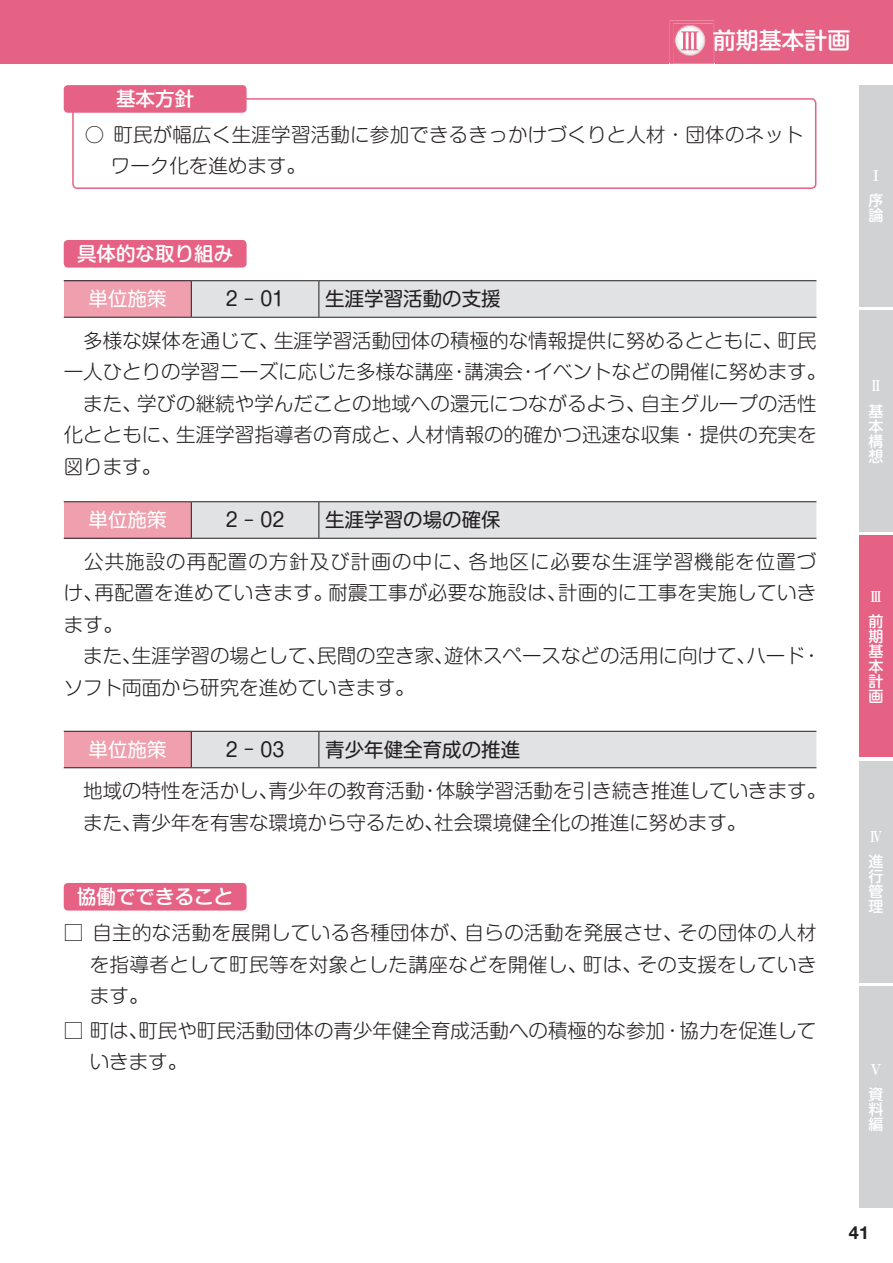
<style>
.page{position:relative;width:893px;height:1263px;background:#fff}
.page>*{position:absolute;margin:0;border:0;box-sizing:border-box;transform-origin:0 0}
.t1{font:22.95px "Shin M Go Pr 6 N Medium 90 msp RKSJ H";color:#fff}
.t2{font:19.5px/31.5px "Shin M Go Pr 6 N Light 90 msp RKSJ H";letter-spacing:.005em;color:#231f20}
.t3{font:19.5px "Shin M Go Pr 6 N Regular 90 msp RKSJ H";color:#231f20}
.t4{font:19.5px "Shin M Go Pr 6 N Medium 90 msp RKSJ H";color:#fff}
.t5{font:19.5px "Shin M Go Pr 6 N Regular 90 msp RKSJ H";color:#fff}
.t6{font:700 18px "Helvetica Neue LT Std";color:#231f20}
.t7{font:15px/15px "Shin M Go Pr 6 N Medium 90 msp RKSJ H";color:#fff;text-align:justify}
.t8{font:15px "Ryumin Pr 6 N Bold 90 msp RKSJ H";color:#fff}
.s1{font-family:"Ryumin Pr 6 N Bold 90 msp RKSJ H";font-size:25.95px;color:#e66284}
</style>
<div class="page">
<div style="left:0;top:0;width:893px;height:64px;background:#e66284"></div>
<img style="left:670px;top:20px;width:44px;height:44px">
<img style="left:673px;top:24px;width:40px;height:40px">
<img style="left:675px;top:25px;width:30px;height:31px">
<img style="left:681px;top:31px;width:17px;height:19px">
<div style="left:674px;top:25px;width:31px;height:31px;border:1px solid #fff;border-radius:50%"></div>
<div style="left:859px;top:987px;width:34px;height:221px;background:#d1d2d4"></div>
<div style="left:859px;top:761px;width:34px;height:221px;background:#d1d2d4"></div>
<div style="left:859px;top:536px;width:34px;height:221px;background:#e66284"></div>
<div style="left:859px;top:310px;width:34px;height:222px;background:#d1d2d4"></div>
<div style="left:859px;top:85px;width:34px;height:221px;background:#d1d2d4"></div>
<div style="left:72px;top:98px;width:744px;height:91px;border:2px solid #e66284;border-radius:4px"></div>
<div style="left:64px;top:85px;width:183px;height:28px;background:#e66284;border-radius:4px"></div>
<div style="left:64px;top:240px;width:183px;height:28px;background:#e66284;border-radius:4px"></div>
<div style="left:64px;top:281px;width:127px;height:36px;background:#ef9fad"></div>
<div style="left:192px;top:281px;width:624px;height:36px;background:#e1e2e4"></div>
<hr style="left:319px;top:280px;width:497px;height:1px;background:#231f20">
<hr style="left:64px;top:317px;width:127px;height:1px;background:#231f20">
<hr style="left:64px;top:280px;width:127px;height:1px;background:#231f20">
<hr style="left:191px;top:281px;width:1px;height:36px;background:#231f20">
<hr style="left:319px;top:281px;width:1px;height:36px;background:#231f20">
<hr style="left:191px;top:317px;width:128px;height:1px;background:#231f20">
<hr style="left:191px;top:280px;width:128px;height:1px;background:#231f20">
<hr style="left:319px;top:317px;width:497px;height:1px;background:#231f20">
<div style="left:64px;top:502px;width:127px;height:36px;background:#ef9fad"></div>
<div style="left:192px;top:502px;width:624px;height:36px;background:#e1e2e4"></div>
<hr style="left:319px;top:501px;width:497px;height:1px;background:#231f20">
<hr style="left:64px;top:538px;width:127px;height:1px;background:#231f20">
<hr style="left:64px;top:501px;width:127px;height:1px;background:#231f20">
<hr style="left:191px;top:502px;width:1px;height:36px;background:#231f20">
<hr style="left:319px;top:502px;width:1px;height:36px;background:#231f20">
<hr style="left:191px;top:538px;width:128px;height:1px;background:#231f20">
<hr style="left:191px;top:501px;width:128px;height:1px;background:#231f20">
<hr style="left:319px;top:538px;width:497px;height:1px;background:#231f20">
<div style="left:64px;top:731px;width:127px;height:37px;background:#ef9fad"></div>
<div style="left:192px;top:732px;width:624px;height:35px;background:#e1e2e4"></div>
<hr style="left:319px;top:731px;width:497px;height:1px;background:#231f20">
<hr style="left:64px;top:767px;width:127px;height:1px;background:#231f20">
<hr style="left:64px;top:731px;width:127px;height:1px;background:#231f20">
<hr style="left:191px;top:732px;width:1px;height:35px;background:#231f20">
<hr style="left:319px;top:732px;width:1px;height:35px;background:#231f20">
<hr style="left:191px;top:767px;width:128px;height:1px;background:#231f20">
<hr style="left:191px;top:731px;width:128px;height:1px;background:#231f20">
<hr style="left:319px;top:767px;width:497px;height:1px;background:#231f20">
<div style="left:64px;top:883px;width:183px;height:28px;background:#e66284;border-radius:4px"></div>
<p class="t4" style="left:116px;top:92px;width:79px">基本方針</p>
<p class="t1" style="left:677px;top:32px;width:175px"><span class="s1">Ⅲ</span> 前期基本計画</p>
<p class="t2" style="left:111px;top:121px;width:694px;text-indent:-26px">○ 町民が幅広く生涯学習活動に参加できるきっかけづくりと人材・団体のネットワーク化を進めます。</p>
<p class="t4" style="left:77px;top:247px;width:157px">具体的な取り組み</p>
<p class="t5" style="left:89px;top:292px;width:80px">単位施策</p>
<p class="t3" style="left:226px;top:292px;width:60px">2 ‒ 01</p>
<p class="t3" style="left:325px;top:292px;width:177px">生涯学習活動の支援</p>
<p class="t2" style="left:64px;top:327px;width:764px">　多様な媒体を通じて、生涯学習活動団体の積極的な情報提供に努めるとともに、町民一人ひとりの学習ニーズに応じた多様な講座・講演会・イベントなどの開催に努めます。　また、学びの継続や学んだことの地域への還元につながるよう、自主グループの活性化とともに、生涯学習指導者の育成と、人材情報の的確かつ迅速な収集・提供の充実を図ります。</p>
<p class="t5" style="left:89px;top:513px;width:80px">単位施策</p>
<p class="t3" style="left:226px;top:513px;width:60px">2 ‒ 02</p>
<p class="t3" style="left:325px;top:513px;width:177px">生涯学習の場の確保</p>
<p class="t2" style="left:64px;top:548px;width:759px">　公共施設の再配置の方針及び計画の中に、各地区に必要な生涯学習機能を位置づけ、再配置を進めていきます。耐震工事が必要な施設は、計画的に工事を実施していきます。<br>　また、生涯学習の場として、民間の空き家、遊休スペースなどの活用に向けて、ハード・ソフト両面から研究を進めていきます。</p>
<p class="t5" style="left:89px;top:742px;width:80px">単位施策</p>
<p class="t3" style="left:226px;top:742px;width:60px">2 ‒ 03</p>
<p class="t3" style="left:325px;top:742px;width:196px">青少年健全育成の推進</p>
<p class="t2" style="left:64px;top:778px;width:764px">　地域の特性を活かし、青少年の教育活動・体験学習活動を引き続き推進していきます。　また、青少年を有害な環境から守るため、社会環境健全化の推進に努めます。</p>
<p class="t4" style="left:77px;top:890px;width:157px">協働でできること</p>
<p class="t2" style="left:90px;top:920px;width:728px;text-align:justify;text-indent:-26px">□ 自主的な活動を展開している各種団体が、自らの活動を発展させ、その団体の人材を指導者として町民等を対象とした講座などを開催し、町は、その支援をしていきます。</p>
<p class="t2" style="left:90px;top:1018px;width:728px;text-indent:-26px">□ 町は、町民や町民活動団体の青少年健全育成活動への積極的な参加・協力を促進していきます。</p>
<p class="t8" style="left:868px;top:170px;width:12px">Ⅰ</p>
<p class="t7" style="left:868px;top:195px;width:16px">序論</p>
<p class="t8" style="left:868px;top:380px;width:13px">Ⅱ</p>
<p class="t7" style="left:868px;top:406px;width:16px">基本構想</p>
<p class="t8" style="left:868px;top:591px;width:14px">Ⅲ</p>
<p class="t7" style="left:868px;top:616px;width:16px">前期基本計画</p>
<p class="t8" style="left:868px;top:831px;width:15px">Ⅳ</p>
<p class="t7" style="left:868px;top:856px;width:16px">進行管理</p>
<p class="t8" style="left:868px;top:1064px;width:14px">Ⅴ</p>
<p class="t7" style="left:868px;top:1089px;width:16px">資料編</p>
<p class="t6" style="left:849px;top:1222px;width:22px">41</p>
</div>
